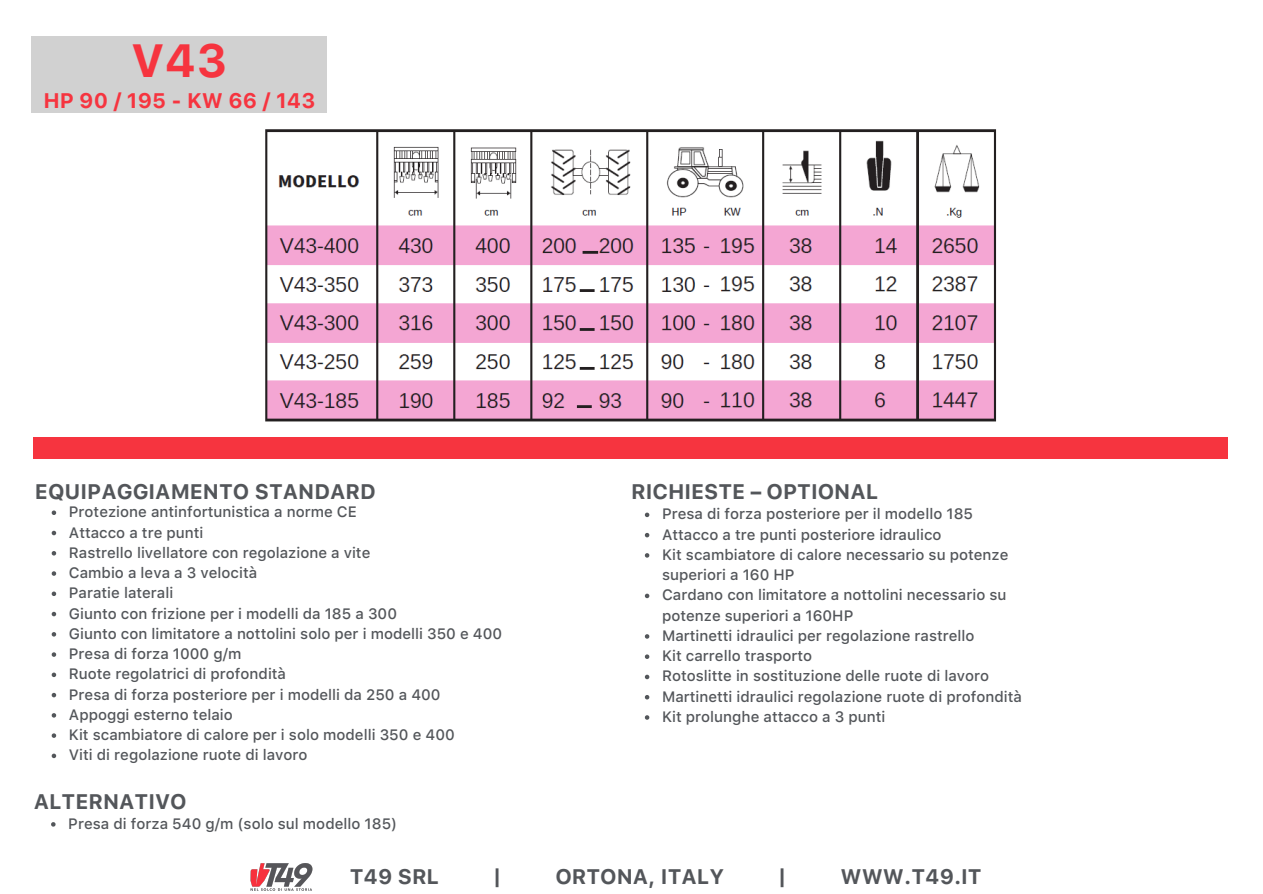
<style>
.page{position:relative;width:1263px;height:894px;background:#fff}
.page>*{position:absolute;margin:0;border:0;box-sizing:border-box;transform-origin:0 0}
.t1{font:700 46.35px "SF Pro Text";color:#f6343f}
.t2{font:700 21px "SF Pro Text";color:#53565a}
.t3{font:700 21px "SF Pro Text";color:#f6343f}
.t4{font:500 15px/20.2px "SF Pro Text";color:#53565a}
</style>
<div class="page">
<div style="left:34px;top:437px;width:1194px;height:21px;background:#f6343f"></div>
<svg style="left:645px;top:512px;width:4px;height:5px"></svg>
<svg style="left:645px;top:532px;width:4px;height:5px"></svg>
<svg style="left:645px;top:553px;width:4px;height:4px"></svg>
<svg style="left:645px;top:593px;width:4px;height:5px"></svg>
<svg style="left:645px;top:634px;width:4px;height:4px"></svg>
<svg style="left:645px;top:654px;width:4px;height:4px"></svg>
<svg style="left:645px;top:674px;width:4px;height:5px"></svg>
<svg style="left:645px;top:695px;width:4px;height:4px"></svg>
<svg style="left:645px;top:715px;width:4px;height:4px"></svg>
<svg style="left:52px;top:510px;width:4px;height:5px"></svg>
<svg style="left:52px;top:530px;width:4px;height:5px"></svg>
<svg style="left:52px;top:551px;width:4px;height:4px"></svg>
<svg style="left:52px;top:571px;width:4px;height:4px"></svg>
<svg style="left:52px;top:591px;width:4px;height:5px"></svg>
<svg style="left:52px;top:611px;width:4px;height:5px"></svg>
<svg style="left:52px;top:632px;width:4px;height:4px"></svg>
<svg style="left:52px;top:652px;width:4px;height:4px"></svg>
<svg style="left:52px;top:672px;width:4px;height:5px"></svg>
<svg style="left:52px;top:692px;width:4px;height:5px"></svg>
<svg style="left:52px;top:713px;width:4px;height:4px"></svg>
<svg style="left:52px;top:733px;width:4px;height:4px"></svg>
<svg style="left:52px;top:753px;width:4px;height:5px"></svg>
<img style="left:250px;top:863px;width:63px;height:28px">
<div style="left:31px;top:37px;width:296px;height:76px;background:#d1d1d1"></div>
<svg style="left:51px;top:822px;width:5px;height:4px"></svg>
<img style="left:265px;top:129px;width:732px;height:293px">
<h1 class="t1" style="left:131px;top:33px;width:98px">V43</h1>
<h2 class="t3" style="left:43px;top:88px;width:274px">HP 90 / 195 - KW 66 / 143</h2>
<h2 class="t2" style="left:35px;top:479px;width:342px">EQUIPAGGIAMENTO STANDARD</h2>
<h2 class="t2" style="left:631px;top:479px;width:249px">RICHIESTE – OPTIONAL</h2>
<p class="t4" style="left:69px;top:501px;width:435px">Protezione antinfortunistica a norme CE<br>Attacco a tre punti<br>Rastrello livellatore con regolazione a vite<br>Cambio a leva a 3 velocità<br>Paratie laterali<br>Giunto con frizione per i modelli da 185 a 300<br>Giunto con limitatore a nottolini solo per i modelli 350 e 400<br>Presa di forza 1000 g/m<br>Ruote regolatrici di profondità<br>Presa di forza posteriore per i modelli da 250 a 400<br>Appoggi esterno telaio<br>Kit scambiatore di calore per i solo modelli 350 e 400<br>Viti di regolazione ruote di lavoro</p>
<h2 class="t2" style="left:34px;top:788px;width:155px">ALTERNATIVO</h2>
<p class="t4" style="left:68px;top:813px;width:330px">Presa di forza 540 g/m (solo sul modello 185)</p>
<p class="t4" style="left:662px;top:503px;width:361px">Presa di forza posteriore per il modello 185<br>Attacco a tre punti posteriore idraulico<br>Kit scambiatore di calore necessario su potenze superiori a 160 HP<br>Cardano con limitatore a nottolini necessario su potenze superiori a 160HP<br>Martinetti idraulici per regolazione rastrello<br>Kit carrello trasporto<br>Rotoslitte in sostituzione delle ruote di lavoro Martinetti idraulici regolazione ruote di profondità Kit prolunghe attacco a 3 punti</p>
<h2 class="t2" style="left:350px;top:863px;width:91px">T49 SRL</h2>
<h2 class="t2" style="left:493px;top:863px;width:10px">|</h2>
<h2 class="t2" style="left:555px;top:863px;width:170px">ORTONA, ITALY</h2>
<h2 class="t2" style="left:778px;top:863px;width:10px">|</h2>
<h2 class="t2" style="left:841px;top:863px;width:143px">WWW.T49.IT</h2>
</div>
